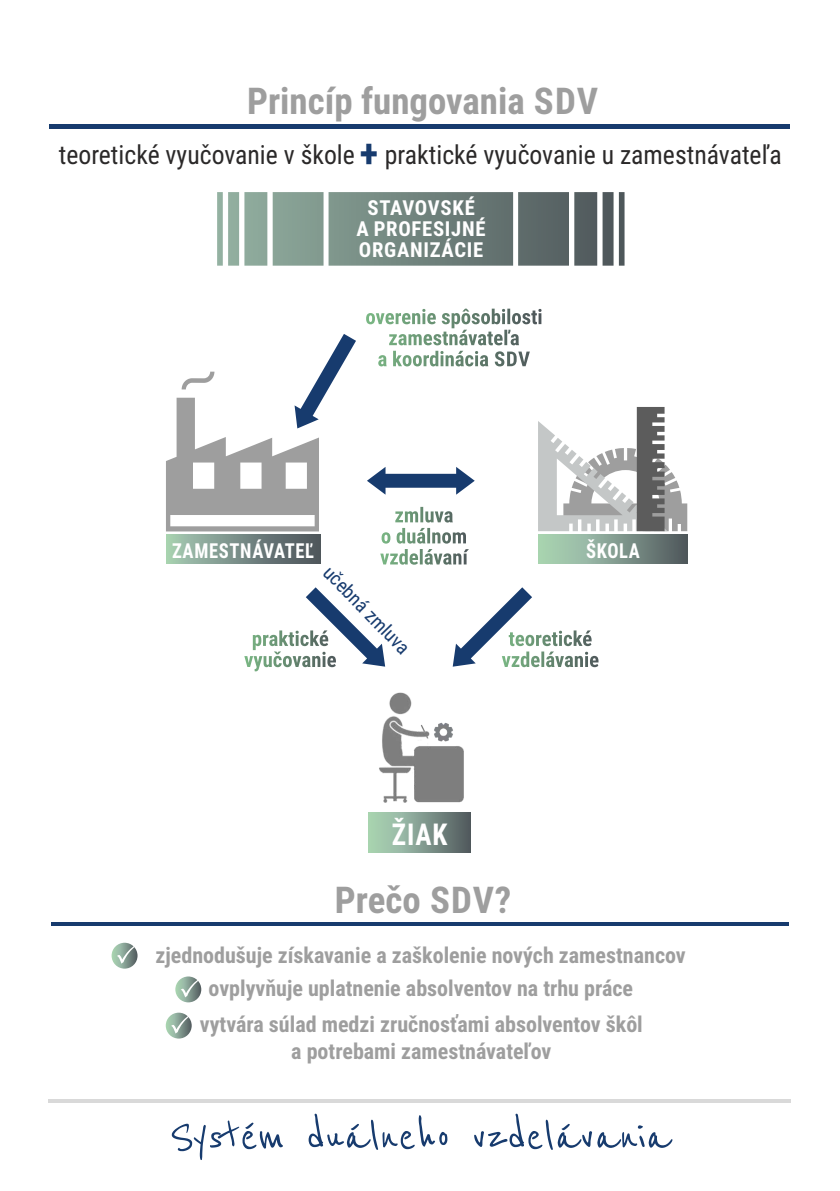
<style>
.page{position:relative;width:840px;height:1191px;background:#fff}
.page>*{position:absolute;margin:0;border:0;box-sizing:border-box;transform-origin:0 0}
.t1{font:51.6px "Reenie Beanie";color:#173b6e}
.t2{font:700 36.8px "Roboto Condensed";color:#9e9e9e}
.t3{font:700 30.2px "Roboto Condensed";color:#fff;scale:.9 1}
.t4{font:26.2px "Roboto Condensed";color:#2b2929}
.t5{font:700 22px/33px "Roboto Condensed";color:#9e9e9e;text-align:center}
.t6{font:700 20.6px/21px "Roboto Condensed";letter-spacing:.035em;color:#fff;text-align:center}
.t7{font:700 20.6px "Roboto Condensed";letter-spacing:.035em;color:#fff;scale:.9 1}
.t8{font:19.4px "Roboto Condensed";color:#173b6e}
.s1{font-weight:700;font-size:39.4px;color:#173b6e}
</style>
<div class="page">
<svg style="left:217px;top:192px;width:407px;height:74px;background:#7f908b"></svg>
<svg style="left:166px;top:334px;width:190px;height:197px"></svg>
<svg style="left:538px;top:407px;width:149px;height:124px"></svg>
<svg style="left:367px;top:467px;width:107px;height:28px"></svg>
<svg style="left:306px;top:587px;width:79px;height:79px"></svg>
<svg style="left:452px;top:587px;width:80px;height:79px"></svg>
<svg style="left:508px;top:629px;width:84px;height:18px"></svg>
<svg style="left:500px;top:651px;width:98px;height:17px"></svg>
<svg style="left:252px;top:629px;width:76px;height:22px"></svg>
<svg style="left:244px;top:651px;width:92px;height:21px"></svg>
<div style="left:166px;top:534px;width:154px;height:30px;background:linear-gradient(to right,#a5cab2,#4a4f5a)"></div>
<div style="left:538px;top:534px;width:148px;height:30px;background:linear-gradient(to right,#b3debd,#545d62)"></div>
<svg style="left:395px;top:506px;width:58px;height:17px"></svg>
<svg style="left:381px;top:528px;width:85px;height:16px"></svg>
<svg style="left:380px;top:549px;width:89px;height:16px"></svg>
<div style="left:368px;top:812px;width:102px;height:40px;background:linear-gradient(to right,#b2debd,#565e63)"></div>
<hr style="left:50px;top:124px;width:739px;height:4px;background:#173b6e">
<hr style="left:51px;top:922px;width:737px;height:4px;background:#173b6e">
<svg style="left:111px;top:942px;width:26px;height:26px"></svg>
<svg style="left:117px;top:944px;width:20px;height:19px"></svg>
<svg style="left:175px;top:976px;width:26px;height:26px"></svg>
<svg style="left:180px;top:978px;width:20px;height:19px"></svg>
<svg style="left:166px;top:1012px;width:25px;height:26px"></svg>
<svg style="left:171px;top:1014px;width:20px;height:19px"></svg>
<hr style="left:48px;top:1099px;width:742px;height:3px;background:#d9d9d9">
<img style="left:368px;top:692px;width:103px;height:124px">
<svg style="left:366px;top:308px;width:176px;height:21px"></svg>
<svg style="left:389px;top:329px;width:130px;height:17px"></svg>
<svg style="left:378px;top:350px;width:152px;height:17px"></svg>
<h2 class="t2" style="left:247px;top:86px;width:352px">Princíp fungovania SDV</h2>
<p class="t4" style="left:59px;top:144px;width:724px">teoretické vyučovanie v škole <span class="s1">+</span> praktické vyučovanie u zamestnávateľa</p>
<p class="t6" style="left:356px;top:200px;width:131px">STAVOVSKÉ<br>A PROFESIJNÉ<br>ORGANIZÁCIE</p>
<p class="t7" style="left:172px;top:543px;width:159px">ZAMESTNÁVATEĽ</p>
<p class="t7" style="left:585px;top:543px;width:61px">ŠKOLA</p>
<p class="t8" style="left:332px;top:563px;width:116px;rotate:46deg">učebná zmluva</p>
<h3 class="t3" style="left:391px;top:822px;width:63px">ŽIAK</h3>
<h2 class="t2" style="left:335px;top:885px;width:178px">Prečo SDV?</h2>
<p class="t5" style="left:155px;top:940px;width:531px">zjednodušuje získavanie a zaškolenie nových zamestnancov ovplyvňuje uplatnenie absolventov na trhu práce</p>
<p class="t5" style="left:200px;top:1013px;width:444px;line-height:26.4px">vytvára súlad medzi zručnosťami absolventov škôl a potrebami zamestnávateľov</p>
<h1 class="t1" style="left:169px;top:1111px;width:503px">Systém duálneho vzdelávania</h1>
</div>
